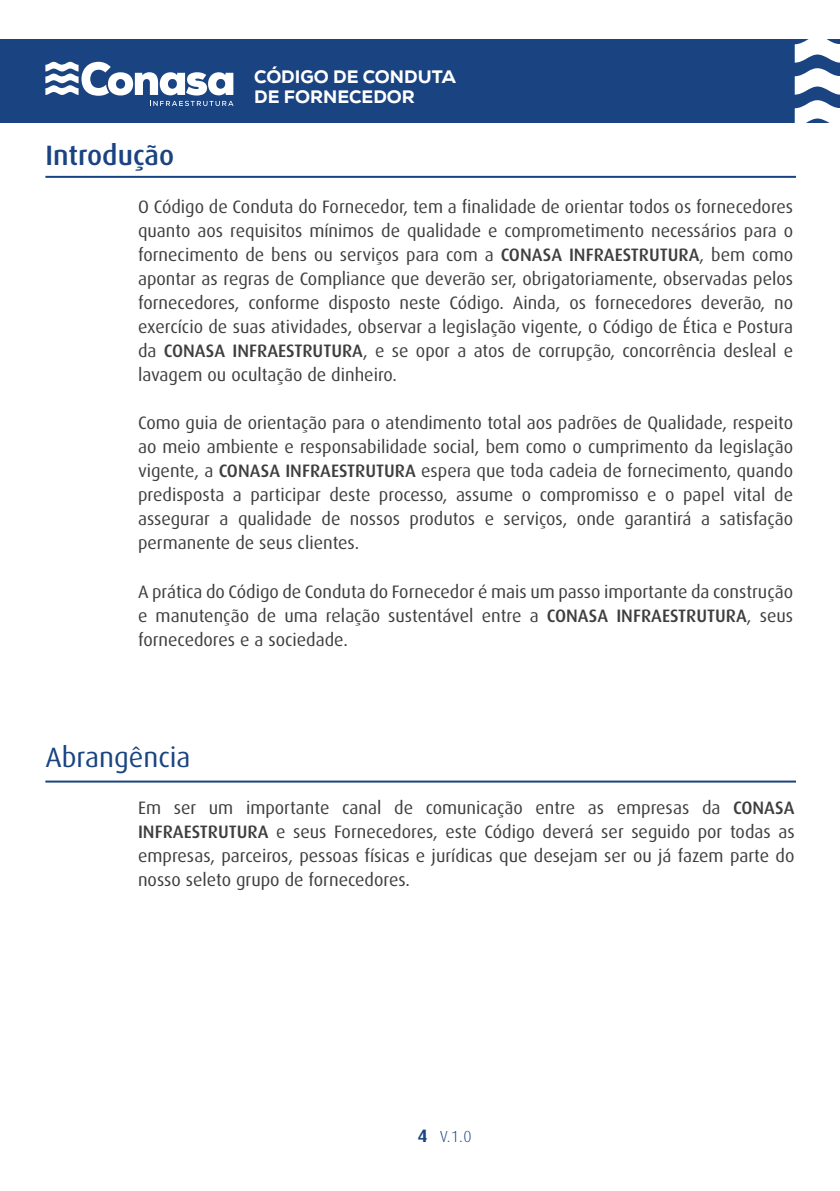
<style>
.page{position:relative;width:840px;height:1191px;background:#fff}
.page>*{position:absolute;margin:0;border:0;box-sizing:border-box;transform-origin:0 0}
.t1{font:28px "Dax Pro";color:#1a4382}
.t2{font:500 28px "Dax Pro";color:#1a4382}
.t3{font:18px/24px "Dax Pro";color:#3e3e3f;text-align:justify}
.t4{font:800 18px/20px "Nexa";color:#fff}
.t5{font:700 18px "Dax Pro";color:#1a4382}
.t6{font:300 16px "Dax Pro";color:#1a4382}
.s1{font-weight:500}
</style>
<div class="page">
<div style="left:0;top:40px;width:839px;height:83px;background:#1a4382"></div>
<svg style="left:45px;top:61px;width:188px;height:45px"></svg>
<svg style="left:794px;top:39px;width:45px;height:84px"></svg>
<hr style="left:45px;top:780px;width:750px;height:2px;background:#1a4382">
<hr style="left:45px;top:176px;width:750px;height:2px;background:#1a4382">
<h1 class="t2" style="left:45px;top:137px;width:130px">Introdução</h1>
<p class="t4" style="left:254px;top:67px;width:203px">CÓDIGO DE CONDUTA<br>DE FORNECEDOR</p>
<p class="t3" style="left:138px;top:195px;width:656px">O Código de Conduta do Fornecedor, tem a finalidade de orientar todos os fornecedores quanto aos requisitos mínimos de qualidade e comprometimento necessários para o fornecimento de bens ou serviços para com a <span class="s1">CONASA INFRAESTRUTURA</span>, bem como apontar as regras de Compliance que deverão ser, obrigatoriamente, observadas pelos fornecedores, conforme disposto neste Código. Ainda, os fornecedores deverão, no exercício de suas atividades, observar a legislação vigente, o Código de Ética e Postura da <span class="s1">CONASA INFRAESTRUTURA</span>, e se opor a atos de corrupção, concorrência desleal e lavagem ou ocultação de dinheiro.</p>
<p class="t3" style="left:138px;top:410px;width:656px">Como guia de orientação para o atendimento total aos padrões de Qualidade, respeito ao meio ambiente e responsabilidade social, bem como o cumprimento da legislação vigente, a <span class="s1">CONASA INFRAESTRUTURA</span> espera que toda cadeia de fornecimento, quando predisposta a participar deste processo, assume o compromisso e o papel vital de assegurar a qualidade de nossos produtos e serviços, onde garantirá a satisfação permanente de seus clientes.</p>
<p class="t3" style="left:138px;top:578px;width:656px">A prática do Código de Conduta do Fornecedor é mais um passo importante da construção e manutenção de uma relação sustentável entre a <span class="s1">CONASA INFRAESTRUTURA</span>, seus fornecedores e a sociedade.</p>
<h1 class="t1" style="left:45px;top:738px;width:147px">Abrangência</h1>
<p class="t3" style="left:138px;top:794px;width:657px">Em ser um importante canal de comunicação entre as empresas da <span class="s1">CONASA INFRAESTRUTURA</span> e seus Fornecedores, este Código deverá ser seguido por todas as empresas, parceiros, pessoas físicas e jurídicas que desejam ser ou já fazem parte do nosso seleto grupo de fornecedores.</p>
<p class="t5" style="left:417px;top:1124px;width:12px">4</p>
<p class="t6" style="left:440px;top:1126px;width:33px">V.1.0</p>
</div>
